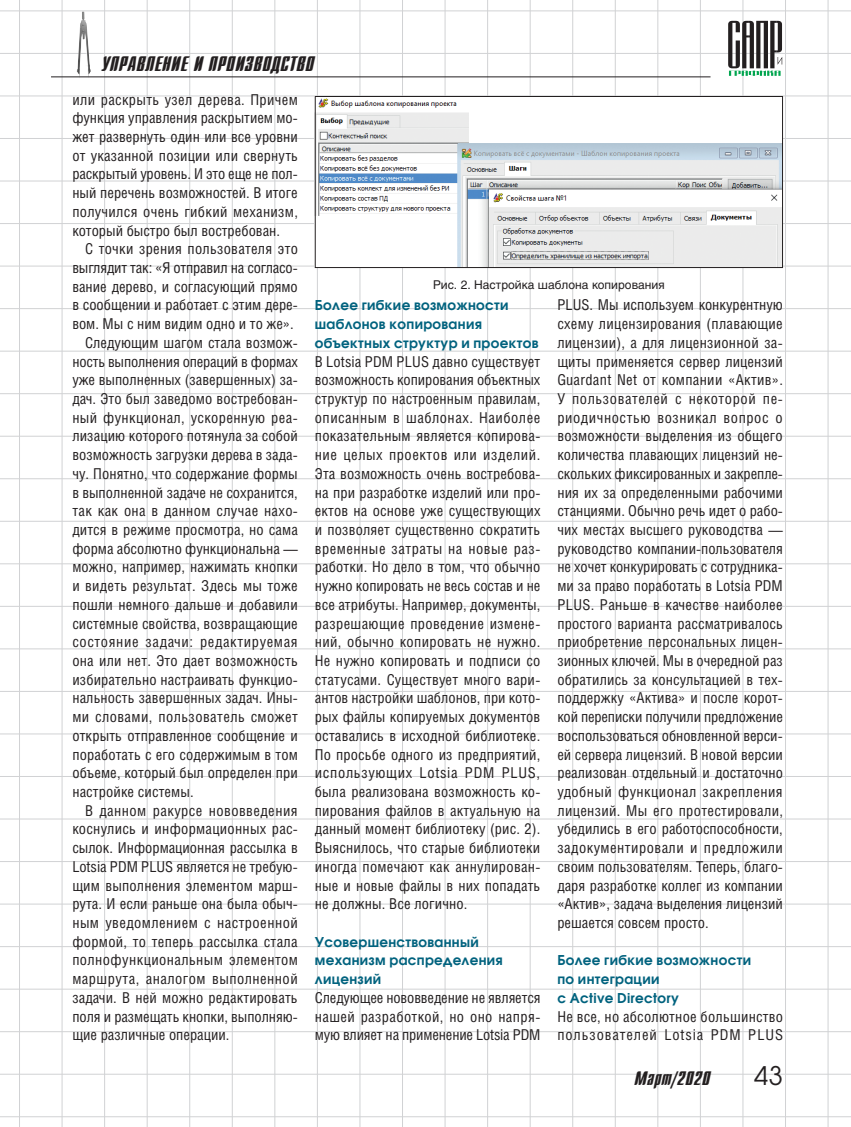
<style>
.page{position:relative;width:851px;height:1127px;background:#fff}
.page>*{position:absolute;margin:0;border:0;box-sizing:border-box;transform-origin:0 0}
.t1{font:25.5px "Avant Garde C";color:#231f20}
.t2{font:21px "Dagger C";letter-spacing:.025em;color:#231f20}
.t3{font:19.5px "Dagger C";letter-spacing:.025em;color:#231f20}
.Body_undent{font:15px/18.8px "Helios Cond";letter-spacing:.01em;color:#231f20;text-align:justify}
.Body_text{font:15px/18.8px "Helios Cond";color:#231f20;text-align:justify}
.Subhead_3{font:700 13.5px/18.8px "Avant Garde C";letter-spacing:.025em;color:#00627e}
.t4{font:12px "Helios";color:#231f20}
</style>
<div class="page">
<hr style="left:19px;top:0;width:1px;height:1127px;background:#d1d2d4">
<hr style="left:62px;top:0;width:1px;height:1127px;background:#d1d2d4">
<hr style="left:104px;top:0;width:1px;height:1127px;background:#d1d2d4">
<hr style="left:147px;top:0;width:1px;height:1127px;background:#d1d2d4">
<hr style="left:189px;top:0;width:1px;height:1127px;background:#d1d2d4">
<hr style="left:232px;top:0;width:1px;height:1127px;background:#d1d2d4">
<hr style="left:274px;top:0;width:1px;height:1127px;background:#d1d2d4">
<hr style="left:317px;top:0;width:1px;height:1127px;background:#d1d2d4">
<hr style="left:359px;top:0;width:1px;height:1127px;background:#d1d2d4">
<hr style="left:402px;top:0;width:1px;height:1127px;background:#d1d2d4">
<hr style="left:444px;top:0;width:1px;height:1127px;background:#d1d2d4">
<hr style="left:487px;top:0;width:1px;height:1127px;background:#d1d2d4">
<hr style="left:529px;top:0;width:1px;height:1127px;background:#d1d2d4">
<hr style="left:572px;top:0;width:1px;height:1127px;background:#d1d2d4">
<hr style="left:614px;top:0;width:1px;height:1127px;background:#d1d2d4">
<hr style="left:657px;top:0;width:1px;height:1127px;background:#d1d2d4">
<hr style="left:700px;top:0;width:1px;height:1127px;background:#d1d2d4">
<hr style="left:742px;top:0;width:1px;height:1127px;background:#d1d2d4">
<hr style="left:785px;top:0;width:1px;height:1127px;background:#d1d2d4">
<hr style="left:827px;top:0;width:1px;height:1127px;background:#d1d2d4">
<hr style="left:0;top:563px;width:850px;height:1px;background:#d1d2d4">
<hr style="left:0;top:521px;width:850px;height:1px;background:#d1d2d4">
<hr style="left:0;top:478px;width:850px;height:1px;background:#d1d2d4">
<hr style="left:0;top:436px;width:850px;height:1px;background:#d1d2d4">
<hr style="left:0;top:393px;width:850px;height:1px;background:#d1d2d4">
<hr style="left:0;top:351px;width:850px;height:1px;background:#d1d2d4">
<hr style="left:0;top:308px;width:850px;height:1px;background:#d1d2d4">
<hr style="left:0;top:266px;width:850px;height:1px;background:#d1d2d4">
<hr style="left:0;top:223px;width:850px;height:1px;background:#d1d2d4">
<hr style="left:0;top:181px;width:850px;height:1px;background:#d1d2d4">
<hr style="left:0;top:138px;width:850px;height:1px;background:#d1d2d4">
<hr style="left:0;top:96px;width:850px;height:1px;background:#d1d2d4">
<hr style="left:0;top:53px;width:850px;height:1px;background:#d1d2d4">
<hr style="left:0;top:11px;width:850px;height:1px;background:#d1d2d4">
<hr style="left:0;top:606px;width:850px;height:1px;background:#d1d2d4">
<hr style="left:0;top:648px;width:850px;height:1px;background:#d1d2d4">
<hr style="left:0;top:691px;width:850px;height:1px;background:#d1d2d4">
<hr style="left:0;top:733px;width:850px;height:1px;background:#d1d2d4">
<hr style="left:0;top:776px;width:850px;height:1px;background:#d1d2d4">
<hr style="left:0;top:818px;width:850px;height:1px;background:#d1d2d4">
<hr style="left:0;top:861px;width:850px;height:1px;background:#d1d2d4">
<hr style="left:0;top:904px;width:850px;height:1px;background:#d1d2d4">
<hr style="left:0;top:946px;width:850px;height:1px;background:#d1d2d4">
<hr style="left:0;top:989px;width:850px;height:1px;background:#d1d2d4">
<hr style="left:0;top:1031px;width:850px;height:1px;background:#d1d2d4">
<hr style="left:0;top:1074px;width:850px;height:1px;background:#d1d2d4">
<hr style="left:0;top:1116px;width:850px;height:1px;background:#d1d2d4">
<img style="left:77px;top:12px;width:14px;height:66px">
<svg style="left:728px;top:21px;width:54px;height:55px"></svg>
<hr style="left:51px;top:76px;width:659px;height:1px;background:#231f20">
<img style="left:317px;top:98px;width:463px;height:168px">
<div style="left:315px;top:96px;width:467px;height:172px;border:1px solid #231f20"></div>
<p class="t2" style="left:102px;top:53px;width:213px">УПРАВЛЕНИЕ И ПРОИЗВОДСТВО</p>
<p class="Body_text" style="left:72px;top:90px;width:227px">или раскрыть узел дерева. Причем функция управления раскрытием мо&shy;жет развернуть один или все уровни от указанной позиции или свернуть раскрытый уровень. И это еще не пол&shy;ный перечень возможностей. В итоге получился очень гибкий механизм, который быстро был востребован.</p>
<p class="Body_text" style="left:72px;top:239px;width:227px;text-indent:13px">С точки зрения пользователя это выглядит так: «Я отправил на согласо&shy;вание дерево, и согласующий прямо в сообщении и работает с этим дере&shy;вом. Мы с ним видим одно и то же».</p>
<p class="Body_text" style="left:72px;top:333px;width:227px;text-indent:13px">Следующим шагом стала возмож&shy;ность выполнения операций в формах уже выполненных (завершенных) за&shy;дач. Это был заведомо востребован&shy;ный функционал, ускоренную реа&shy;лизацию которого потянула за собой возможность загрузки дерева в зада&shy;чу. Понятно, что содержание формы в выполненной задаче не сохранится, так как она в данном случае нахо&shy;дится в режиме просмотра, но сама форма абсолютно функциональна — можно, например, нажимать кнопки и видеть результат. Здесь мы тоже пошли немного дальше и добавили системные свойства, возвращающие состояние задачи: редактируемая она или нет. Это дает возможность избирательно настраивать функцио&shy;нальность завершенных задач. Ины&shy;ми словами, пользователь сможет открыть отправленное сообщение и поработать с его содержимым в том объеме, который был определен при настройке системы.</p>
<p class="Body_text" style="left:72px;top:801px;width:227px;text-indent:13px">В данном ракурсе нововведения коснулись и информационных рас&shy;сылок. Информационная рассылка в Lotsia PDM PLUS является не требую&shy;щим выполнения элементом марш&shy;рута. И если раньше она была обыч&shy;ным уведомлением с настроенной формой, то теперь рассылка стала полнофункциональным элементом маршрута, аналогом выполненной задачи. В ней можно редактировать поля и размещать кнопки, выполняю&shy;щие различные операции.</p>
<p class="t4" style="left:433px;top:278px;width:233px">Рис. 2. Настройка шаблона копирования</p>
<p class="Subhead_3" style="left:315px;top:296px;width:225px">Более гибкие возможности шаблонов копирования объектных структур и проектов</p>
<p class="Body_undent" style="left:315px;top:352px;width:227px">В Lotsia PDM PLUS давно существует возможность копирования объектных структур по настроенным правилам, описанным в шаблонах. Наиболее показательным является копирова&shy;ние целых проектов или изделий.<br>Эта возможность очень востребова&shy;на при разработке изделий или про&shy;ектов на основе уже существующих и позволяет существенно сократить временные затраты на новые раз&shy;работки. Но дело в том, что обычно нужно копировать не весь состав и не все атрибуты. Например, документы, разрешающие проведение измене&shy;ний, обычно копировать не нужно.<br>Не нужно копировать и подписи со статусами. Существует много вари&shy;антов настройки шаблонов, при кото&shy;рых файлы копируемых документов оставались в исходной библиотеке.<br>По просьбе одного из предприятий, использующих Lotsia PDM PLUS, была реализована возможность ко&shy;пирования файлов в актуальную на данный момент библиотеку (рис. 2).<br>Выяснилось, что старые библиотеки иногда помечают как аннулирован&shy;ные и новые файлы в них попадать не должны. Все логично.</p>
<p class="Subhead_3" style="left:315px;top:932px;width:189px">Усовершенствованный механизм распределения лицензий</p>
<p class="Body_undent" style="left:315px;top:988px;width:227px">Следующее нововведение не является нашей разработкой, но оно напря&shy;мую влияет на применение Lotsia PDM</p>
<p class="Body_undent" style="left:557px;top:295px;width:227px">PLUS. Мы используем конкурентную схему лицензирования (плавающие лицензии), а для лицензионной за&shy;щиты применяется сервер лицензий Guardant Net от компании «Актив».<br>У пользователей с некоторой пе&shy;риодичностью возникал вопрос о возможности выделения из общего количества плавающих лицензий не&shy;скольких фиксированных и закрепле&shy;ния их за определенными рабочими станциями. Обычно речь идет о рабо&shy;чих местах высшего руководства — руководство компании-пользователя не хочет конкурировать с сотрудника&shy;ми за право поработать в Lotsia PDM PLUS. Раньше в качестве наиболее простого варианта рассматривалось приобретение персональных лицен&shy;зионных ключей. Мы в очередной раз обратились за консультацией в тех&shy;поддержку «Актива» и после корот&shy;кой переписки получили предложение воспользоваться обновленной верси&shy;ей сервера лицензий. В новой версии реализован отдельный и достаточно удобный функционал закрепления лицензий. Мы его протестировали, убедились в его работоспособности, задокументировали и предложили своим пользователям. Теперь, благо&shy;даря разработке коллег из компании «Актив», задача выделения лицензий решается совсем просто.</p>
<p class="Subhead_3" style="left:557px;top:951px;width:195px">Более гибкие возможности по интеграции<br>с Active Directory</p>
<p class="Body_undent" style="left:557px;top:1006px;width:227px">Не все, но абсолютное большинство пользователей Lotsia PDM PLUS</p>
<p class="t3" style="left:634px;top:1068px;width:77px">Март/2020</p>
<p class="t1" style="left:753px;top:1060px;width:30px">43</p>
</div>
